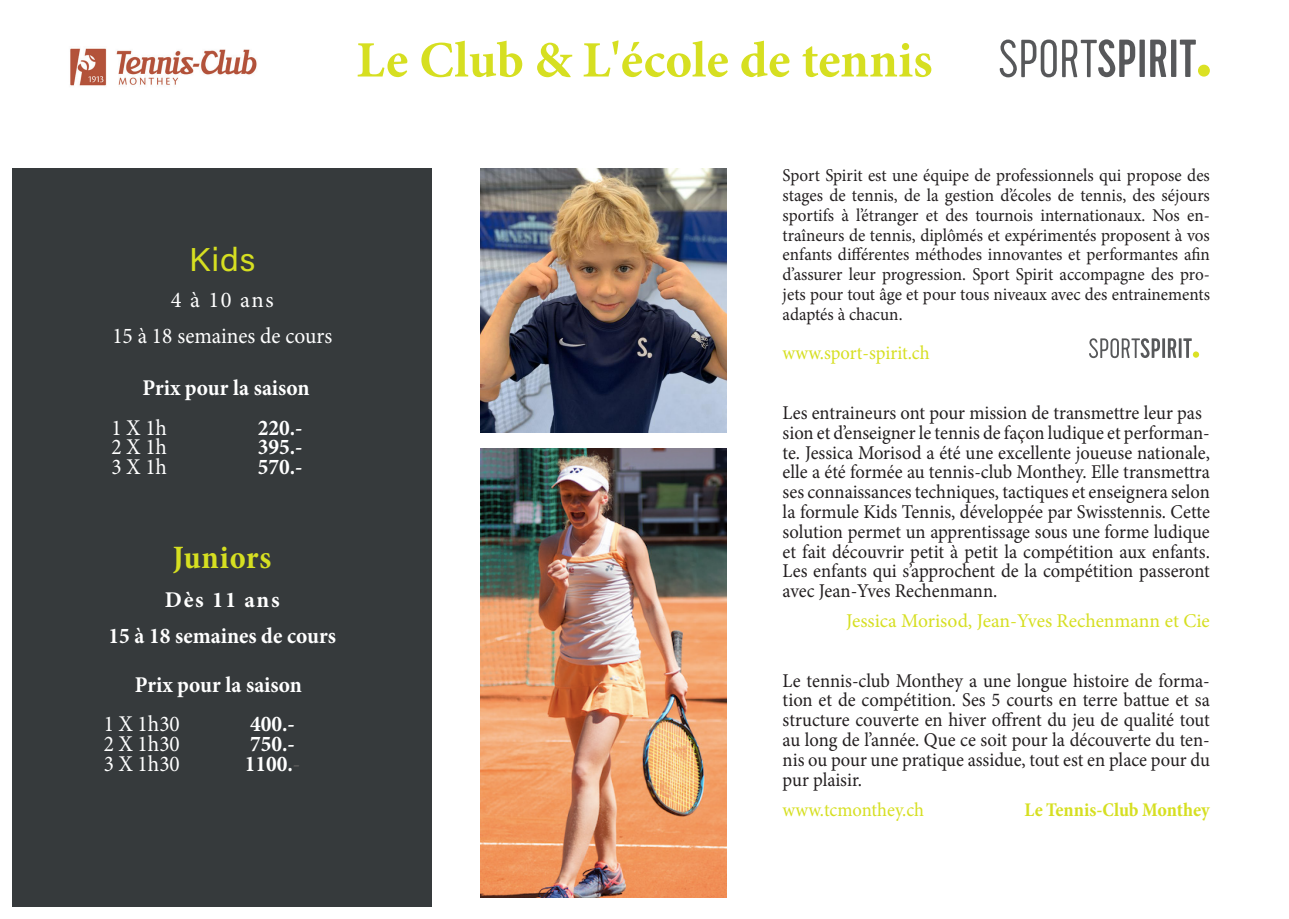
<style>
.page{position:relative;width:1289px;height:919px;background:#fff}
.page>*{position:absolute;margin:0;border:0;box-sizing:border-box;transform-origin:0 0}
.t1{font:700 51px "Minion Pro";color:#d6df21}
.En-tête_de_la_colonn{font:700 condensed 33px "Minion Pro";letter-spacing:.025em;color:#d6df21}
.En-tête_de_la_colonn-2{font:33px "Acumin Variable Concept";color:#d6df21}
.Corps_de_texte{font:700 22.5px "Minion Pro";color:#fff;scale:.95 1}
.Corps_de_texte-2{font:22.5px "Minion Pro";color:#fff;scale:.95 1}
.En-tête_de_la_colonn-3{font:22.5px "Minion Pro";color:#fff;scale:.95 1}
.En-tête_de_la_colonn-4{font:700 22.5px "Minion Pro";color:#fff;scale:.95 1}
.En-tête_de_la_colonn-5{font:700 22.5px "Minion Pro";color:#fff}
.En-tête_de_la_colonn-6{font:22.5px "Minion Pro";color:#fff}
.Corps_de_texte-3{font:19.5px/19.8px "Minion Pro";color:#231f20;text-align:justify;scale:.95 1}
.Corps_de_texte_-_Dro{font:19.5px/19.8px "Minion Pro";color:#231f20;text-align:justify;scale:.95 1}
.Corps_de_texte-4{font:19.5px "Minion Pro";color:#d6df21}
.Corps_de_texte_-_Dro-2{font:700 condensed 19.5px "Minion Pro";color:#d6df21}
.Corps_de_texte-5{font:19.5px "Minion Pro";color:#d6df21;scale:.95 1}
.Corps_de_texte_-_Dro-3{font:19.5px "Minion Pro";letter-spacing:-.005em;color:#d6df21;scale:.95 1}
.Corps_de_texte-6{font:18px/19.8px "Minion Pro";color:#231f20;text-align:justify;scale:.95 1}
.s1{color:#565656}
</style>
<div class="page">
<div style="left:13px;top:168px;width:419px;height:738px;background:#363a3c"></div>
<div style="left:1197px;top:65px;width:12px;height:12px;background:#dbe124;border-radius:50%"></div>
<div style="left:1139px;top:40px;width:5px;height:37px;background:#57585a"></div>
<svg style="left:1150px;top:40px;width:16px;height:37px"></svg>
<div style="left:1170px;top:40px;width:6px;height:37px;background:#57585a"></div>
<svg style="left:1179px;top:40px;width:16px;height:37px"></svg>
<svg style="left:999px;top:40px;width:57px;height:37px"></svg>
<svg style="left:1062px;top:39px;width:73px;height:38px"></svg>
<img style="left:70px;top:48px;width:187px;height:38px">
<svg style="left:1192px;top:351px;width:7px;height:6px"></svg>
<hr style="left:1162px;top:338px;width:2px;height:20px;background:#57585a">
<svg style="left:1167px;top:338px;width:9px;height:20px"></svg>
<hr style="left:1178px;top:338px;width:3px;height:20px;background:#57585a">
<svg style="left:1183px;top:338px;width:8px;height:20px"></svg>
<svg style="left:1089px;top:338px;width:70px;height:20px"></svg>
<img style="left:480px;top:168px;width:246px;height:264px">
<img style="left:480px;top:449px;width:246px;height:448px">
<p class="t1" style="left:356px;top:24px;width:577px">Le Club &amp; L'école de tennis</p>
<p class="En-tête_de_la_colonn-2" style="left:189px;top:237px;width:67px">Kids</p>
<p class="En-tête_de_la_colonn-6" style="left:171px;top:285px;width:104px">4 à 10 ans</p>
<p class="En-tête_de_la_colonn-3" style="left:112px;top:321px;width:233px">15 à 18 semaines de cours</p>
<p class="Corps_de_texte" style="left:142px;top:372px;width:177px">Prix pour la saison</p>
<p class="Corps_de_texte-2" style="left:111px;top:412px;width:60px">1 X 1h</p>
<p class="Corps_de_texte" style="left:258px;top:411px;width:49px">220.-</p>
<p class="Corps_de_texte-2" style="left:111px;top:432px;width:60px">2 X 1h</p>
<p class="Corps_de_texte" style="left:258px;top:431px;width:49px">395.-</p>
<p class="Corps_de_texte-2" style="left:111px;top:452px;width:60px">3 X 1h</p>
<p class="Corps_de_texte" style="left:258px;top:451px;width:49px">570.-</p>
<p class="En-tête_de_la_colonn" style="left:173px;top:535px;width:100px">Juniors</p>
<p class="En-tête_de_la_colonn-5" style="left:165px;top:584px;width:116px">Dès 11 ans</p>
<p class="En-tête_de_la_colonn-4" style="left:109px;top:620px;width:241px">15 à 18 semaines de cours</p>
<p class="Corps_de_texte" style="left:135px;top:668px;width:177px">Prix pour la saison</p>
<p class="Corps_de_texte-2" style="left:104px;top:709px;width:82px">1 X 1h30</p>
<p class="Corps_de_texte" style="left:250px;top:708px;width:49px">400.-</p>
<p class="Corps_de_texte-2" style="left:104px;top:729px;width:82px">2 X 1h30</p>
<p class="Corps_de_texte" style="left:250px;top:728px;width:49px">750.-</p>
<p class="Corps_de_texte-2" style="left:104px;top:748px;width:82px">3 X 1h30</p>
<p class="Corps_de_texte" style="left:245px;top:748px;width:60px">1100.<span class="s1">-</span></p>
<p class="Corps_de_texte-6" style="left:782px;top:165px;width:451px">Sport Spirit est une équipe de professionnels qui propose des stages de tennis, de la gestion d’écoles de tennis, des séjours sportifs à l’étranger et des tournois internationaux. Nos en&shy;traîneurs de tennis, diplômés et expérimentés proposent à vos enfants différentes méthodes innovantes et performantes afin d’assurer leur progression. Sport Spirit accompagne des pro&shy;jets pour tout âge et pour tous niveaux avec des entrainements adaptés à chacun.</p>
<p class="Corps_de_texte-5" style="left:782px;top:340px;width:156px">www.sport-spirit.ch</p>
<p class="Corps_de_texte-3" style="left:782px;top:403px;width:443px">Les entraineurs ont pour mission de transmettre leur pas</p>
<p class="Corps_de_texte-3" style="left:782px;top:422px;width:451px">sion et d’enseigner le tennis de façon ludique et performan&shy;te. Jessica Morisod a été une excellente joueuse nationale, elle a été formée au tennis-club Monthey. Elle transmettra ses connaissances techniques, tactiques et enseignera selon la formule Kids Tennis, développée par Swisstennis. Cette solution permet un apprentissage sous une forme ludique et fait découvrir petit à petit la compétition aux enfants.<br>Les enfants qui s’approchent de la compétition passeront avec Jean-Yves Rechenmann.</p>
<p class="Corps_de_texte-4" style="left:846px;top:608px;width:365px">Jessica Morisod, Jean-Yves Rechenmann et Cie</p>
<p class="Corps_de_texte_-_Dro" style="left:782px;top:670px;width:451px">Le tennis-club Monthey a une longue histoire de forma&shy;tion et de compétition. Ses 5 courts en terre battue et sa structure couverte en hiver offrent du jeu de qualité tout au long de l’année. Que ce soit pour la découverte du ten&shy;nis ou pour une pratique assidue, tout est en place pour du pur plaisir.</p>
<p class="Corps_de_texte_-_Dro-3" style="left:782px;top:796px;width:150px">www.tcmonthey.ch</p>
<p class="Corps_de_texte_-_Dro-2" style="left:1024px;top:796px;width:187px">Le Tennis-Club Monthey</p>
</div>
